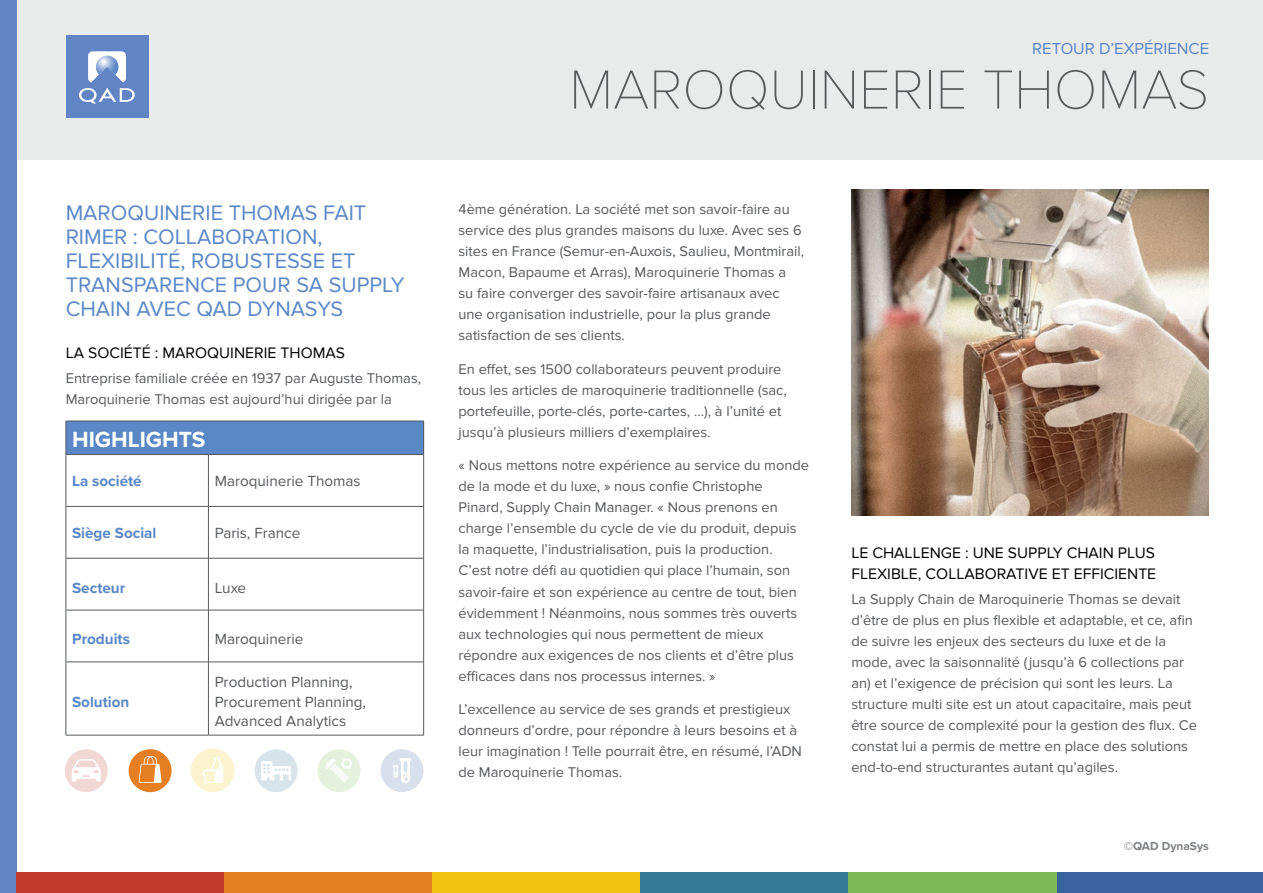
<style>
.page{position:relative;width:1263px;height:893px;background:#fff}
.page>*{position:absolute;margin:0;border:0;box-sizing:border-box;transform-origin:0 0}
.t1{font:100 57px "Proxima Nova T";color:#58595b}
.t2{font:700 22.65px "Proxima Nova";color:#fff}
.t3{font:21.75px/24px "Proxima Nova";color:#5a87c6}
.t4{font:16.5px "Proxima Nova";color:#5886c5}
.Sub_Head{font:15.75px/21px "Proxima Nova";color:#000}
.Standard_Text{font:15.3px/19.5px "Proxima Nova";color:#58595b}
.t5{font:700 15.3px "Proxima Nova";color:#5a87c6}
.Standard_Text-2{font:14.7px/21px "Proxima Nova";color:#58595b}
.t6{font:700 12px "Proxima Nova";color:#808284}
</style>
<div class="page">
<div style="left:0;top:0;width:1263px;height:160px;background:#e9eaea"></div>
<div style="left:65px;top:749px;width:43px;height:43px;background:#f2d8d5;border-radius:50%"></div>
<svg style="left:72px;top:759px;width:29px;height:22px"></svg>
<div style="left:255px;top:749px;width:42px;height:43px;background:#d7e4ea;border-radius:50%"></div>
<svg style="left:261px;top:761px;width:30px;height:19px"></svg>
<img style="left:851px;top:189px;width:358px;height:327px">
<div style="left:66px;top:421px;width:358px;height:34px;background:#5a87c6"></div>
<hr style="left:66px;top:421px;width:142px;height:1px;background:#58595b">
<hr style="left:66px;top:421px;width:1px;height:33px;background:#58595b">
<hr style="left:208px;top:421px;width:216px;height:1px;background:#58595b">
<hr style="left:423px;top:421px;width:1px;height:33px;background:#58595b">
<hr style="left:66px;top:454px;width:142px;height:1px;background:#58595b">
<hr style="left:66px;top:455px;width:1px;height:51px;background:#58595b">
<hr style="left:208px;top:454px;width:216px;height:1px;background:#58595b">
<hr style="left:208px;top:455px;width:1px;height:51px;background:#58595b">
<hr style="left:423px;top:455px;width:1px;height:51px;background:#58595b">
<hr style="left:66px;top:506px;width:142px;height:1px;background:#58595b">
<hr style="left:66px;top:507px;width:1px;height:51px;background:#58595b">
<hr style="left:208px;top:506px;width:216px;height:1px;background:#58595b">
<hr style="left:208px;top:507px;width:1px;height:51px;background:#58595b">
<hr style="left:423px;top:507px;width:1px;height:51px;background:#58595b">
<hr style="left:66px;top:558px;width:142px;height:1px;background:#58595b">
<hr style="left:66px;top:558px;width:1px;height:52px;background:#58595b">
<hr style="left:208px;top:558px;width:216px;height:1px;background:#58595b">
<hr style="left:208px;top:558px;width:1px;height:52px;background:#58595b">
<hr style="left:423px;top:558px;width:1px;height:52px;background:#58595b">
<hr style="left:66px;top:610px;width:142px;height:1px;background:#58595b">
<hr style="left:66px;top:610px;width:1px;height:52px;background:#58595b">
<hr style="left:208px;top:610px;width:216px;height:1px;background:#58595b">
<hr style="left:208px;top:610px;width:1px;height:52px;background:#58595b">
<hr style="left:423px;top:610px;width:1px;height:52px;background:#58595b">
<hr style="left:66px;top:662px;width:142px;height:1px;background:#58595b">
<hr style="left:66px;top:662px;width:1px;height:73px;background:#58595b">
<hr style="left:208px;top:662px;width:216px;height:1px;background:#58595b">
<hr style="left:208px;top:662px;width:1px;height:73px;background:#58595b">
<hr style="left:423px;top:662px;width:1px;height:73px;background:#58595b">
<hr style="left:66px;top:735px;width:142px;height:1px;background:#58595b">
<hr style="left:208px;top:735px;width:216px;height:1px;background:#58595b">
<div style="left:129px;top:749px;width:43px;height:43px;background:#e67f23;border-radius:50%"></div>
<svg style="left:139px;top:756px;width:23px;height:27px"></svg>
<div style="left:381px;top:749px;width:42px;height:43px;background:#d7e0ec;border-radius:50%"></div>
<svg style="left:393px;top:758px;width:18px;height:25px"></svg>
<div style="left:318px;top:749px;width:42px;height:43px;background:#e5f1dd;border-radius:50%"></div>
<svg style="left:325px;top:759px;width:27px;height:24px"></svg>
<div style="left:191px;top:748px;width:44px;height:44px;background:#fcf3cf;border-radius:50%"></div>
<svg style="left:202px;top:757px;width:21px;height:26px"></svg>
<div style="left:0;top:0;width:17px;height:893px;background:#6285c4"></div>
<div style="left:66px;top:35px;width:82px;height:83px;background:#6185c4"></div>
<svg style="left:88px;top:51px;width:38px;height:31px"></svg>
<svg style="left:79px;top:88px;width:56px;height:15px"></svg>
<div style="left:17px;top:872px;width:207px;height:21px;background:#c13a2b"></div>
<div style="left:224px;top:872px;width:208px;height:21px;background:#e67f23"></div>
<div style="left:432px;top:872px;width:208px;height:21px;background:#f1c410"></div>
<div style="left:640px;top:872px;width:208px;height:21px;background:#347998"></div>
<div style="left:1055px;top:872px;width:208px;height:21px;background:#38639f"></div>
<div style="left:848px;top:872px;width:209px;height:21px;background:#7cb854"></div>
<p class="t4" style="left:1032px;top:39px;width:178px">RETOUR D’EXPÉRIENCE</p>
<h1 class="t1" style="left:569px;top:47px;width:641px">MAROQUINERIE THOMAS</h1>
<p class="t3" style="left:66px;top:201px;width:340px">MAROQUINERIE THOMAS FAIT<br>RIMER : COLLABORATION,<br>FLEXIBILITÉ, ROBUSTESSE ET<br>TRANSPARENCE POUR SA SUPPLY<br>CHAIN AVEC QAD DYNASYS</p>
<p class="Sub_Head" style="left:66px;top:342px;width:281px">LA SOCIÉTÉ : MAROQUINERIE THOMAS</p>
<p class="Standard_Text-2" style="left:66px;top:368px;width:357px">Entreprise familiale créée en 1937 par Auguste Thomas,<br>Maroquinerie Thomas est aujourd’hui dirigée par la</p>
<p class="t2" style="left:72px;top:422px;width:135px">HIGHLIGHTS</p>
<p class="t5" style="left:72px;top:470px;width:71px">La société</p>
<p class="Standard_Text" style="left:215px;top:472px;width:148px">Maroquinerie Thomas</p>
<p class="t5" style="left:72px;top:522px;width:86px">Siège Social</p>
<p class="Standard_Text" style="left:215px;top:524px;width:87px">Paris, France</p>
<p class="t5" style="left:72px;top:576px;width:55px">Secteur</p>
<p class="Standard_Text" style="left:215px;top:578px;width:33px">Luxe</p>
<p class="t5" style="left:72px;top:628px;width:59px">Produits</p>
<p class="Standard_Text" style="left:215px;top:630px;width:90px">Maroquinerie</p>
<p class="t5" style="left:72px;top:690px;width:59px">Solution</p>
<p class="Standard_Text" style="left:215px;top:673px;width:153px">Production Planning,<br>Procurement Planning,<br>Advanced Analytics</p>
<p class="Standard_Text-2" style="left:458px;top:199px;width:347px">4ème génération. La société met son savoir-faire au service des plus grandes maisons du luxe. Avec ses 6 sites en France (Semur-en-Auxois, Saulieu, Montmirail, Macon, Bapaume et Arras), Maroquinerie Thomas a su faire converger des savoir-faire artisanaux avec une organisation industrielle, pour la plus grande satisfaction de ses clients.</p>
<p class="Standard_Text-2" style="left:458px;top:359px;width:330px">En effet, ses 1500 collaborateurs peuvent produire tous les articles de maroquinerie traditionnelle (sac, portefeuille, porte-clés, porte-cartes, …), à l’unité et jusqu’à plusieurs milliers d’exemplaires.</p>
<p class="Standard_Text-2" style="left:458px;top:455px;width:352px">« Nous mettons notre expérience au service du monde de la mode et du luxe, » nous confie Christophe Pinard, Supply Chain Manager. « Nous prenons en charge l’ensemble du cycle de vie du produit, depuis la maquette, l’industrialisation, puis la production.<br>C’est notre défi au quotidien qui place l’humain, son savoir-faire et son expérience au centre de tout, bien évidemment ! Néanmoins, nous sommes très ouverts aux technologies qui nous permettent de mieux répondre aux exigences de nos clients et d’être plus efficaces dans nos processus internes. »</p>
<p class="Standard_Text-2" style="left:458px;top:699px;width:345px">L’excellence au service de ses grands et prestigieux donneurs d’ordre, pour répondre à leurs besoins et à leur imagination ! Telle pourrait être, en résumé, l’ADN de Maroquinerie Thomas.</p>
<p class="Sub_Head" style="left:851px;top:542px;width:306px">LE CHALLENGE : UNE SUPPLY CHAIN PLUS<br>FLEXIBLE, COLLABORATIVE ET EFFICIENTE</p>
<p class="Standard_Text-2" style="left:851px;top:589px;width:347px">La Supply Chain de Maroquinerie Thomas se devait d’être de plus en plus flexible et adaptable, et ce, afin de suivre les enjeux des secteurs du luxe et de la mode, avec la saisonnalité (jusqu’à 6 collections par an) et l’exigence de précision qui sont les leurs. La structure multi site est un atout capacitaire, mais peut être source de complexité pour la gestion des flux. Ce constat lui a permis de mettre en place des solutions end-to-end structurantes autant qu’agiles.</p>
<p class="t6" style="left:1124px;top:837px;width:87px">©QAD DynaSys</p>
</div>
